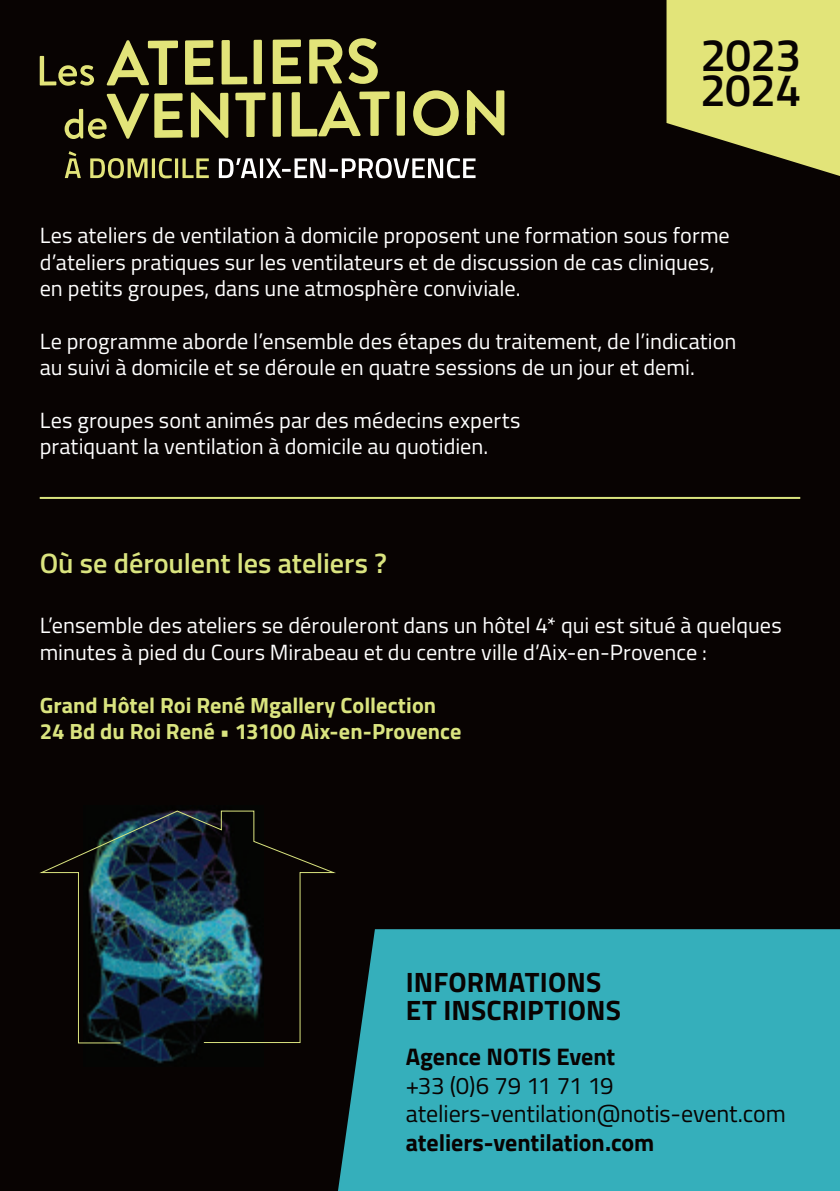
<style>
.page{position:relative;width:840px;height:1191px;background:#fff}
.page>*{position:absolute;margin:0;border:0;box-sizing:border-box;transform-origin:0 0}
.t1{font:600 45.8px "Titillium Web";letter-spacing:-.015em;color:#080302}
.t2{font:700 28px "Titillium Web";letter-spacing:.005em;color:#080302}
.t3{font:600 28px "Titillium Web";color:#dae47f}
.t4{font:24px "Titillium Web";letter-spacing:-.005em;color:#080302}
.t5{font:700 24px "Titillium Web";letter-spacing:-.005em;color:#080302}
.t6{font:22px/26.4px "Titillium Web";color:#fff}
.t7{font:700 22px "Titillium Web";color:#dae47f}
</style>
<div class="page">
<div style="left:0;top:0;width:839px;height:1191px;background:#080302"></div>
<div style="left:338px;top:929px;width:501px;height:262px;background:#35afbb"></div>
<hr style="left:40px;top:497px;width:759px;height:2px;background:#dae47f">
<img style="left:84px;top:809px;width:115px;height:255px">
<img style="left:39px;top:810px;width:297px;height:233px">
<svg style="left:666px;top:0;width:173px;height:176px;background:#c0c166"></svg>
<svg style="left:219px;top:158px;width:256px;height:20px"></svg>
<svg style="left:65px;top:151px;width:144px;height:27px"></svg>
<svg style="left:40px;top:39px;width:225px;height:100px"></svg>
<svg style="left:272px;top:38px;width:117px;height:99px"></svg>
<div style="left:396px;top:91px;width:9px;height:45px;background:#e2e479"></div>
<svg style="left:413px;top:90px;width:45px;height:46px"></svg>
<svg style="left:466px;top:90px;width:38px;height:45px"></svg>
<p class="t1" style="left:700px;top:21px;width:102px">2023</p>
<p class="t1" style="left:699px;top:56px;width:102px">2024</p>
<p class="t6" style="left:40px;top:221px;width:691px">Les ateliers de ventilation à domicile proposent une formation sous forme d’ateliers pratiques sur les ventilateurs et de discussion de cas cliniques, en petits groupes, dans une atmosphère conviviale.</p>
<p class="t6" style="left:40px;top:327px;width:698px">Le programme aborde l’ensemble des étapes du traitement, de l’indication au suivi à domicile et se déroule en quatre sessions de un jour et demi.</p>
<p class="t6" style="left:40px;top:406px;width:482px">Les groupes sont animés par des médecins experts pratiquant la ventilation à domicile au quotidien.</p>
<p class="t3" style="left:40px;top:542px;width:348px">Où se déroulent les ateliers ?</p>
<p class="t6" style="left:40px;top:611px;width:743px">L’ensemble des ateliers se dérouleront dans un hôtel 4* qui est situé à quelques minutes à pied du Cours Mirabeau et du centre ville d’Aix-en-Provence :</p>
<p class="t7" style="left:40px;top:688px;width:398px">Grand Hôtel Roi René Mgallery Collection</p>
<p class="t7" style="left:40px;top:715px;width:423px">24 Bd du Roi René • 13100 Aix-en-Provence</p>
<p class="t2" style="left:405px;top:961px;width:197px">INFORMATIONS</p>
<p class="t2" style="left:405px;top:989px;width:216px">ET INSCRIPTIONS</p>
<p class="t5" style="left:405px;top:1038px;width:211px">Agence NOTIS Event</p>
<p class="t4" style="left:405px;top:1067px;width:209px">+33 (0)6 79 11 71 19</p>
<p class="t4" style="left:405px;top:1096px;width:381px">ateliers-ventilation@notis-event.com</p>
<p class="t5" style="left:405px;top:1124px;width:250px">ateliers-ventilation.com</p>
</div>
